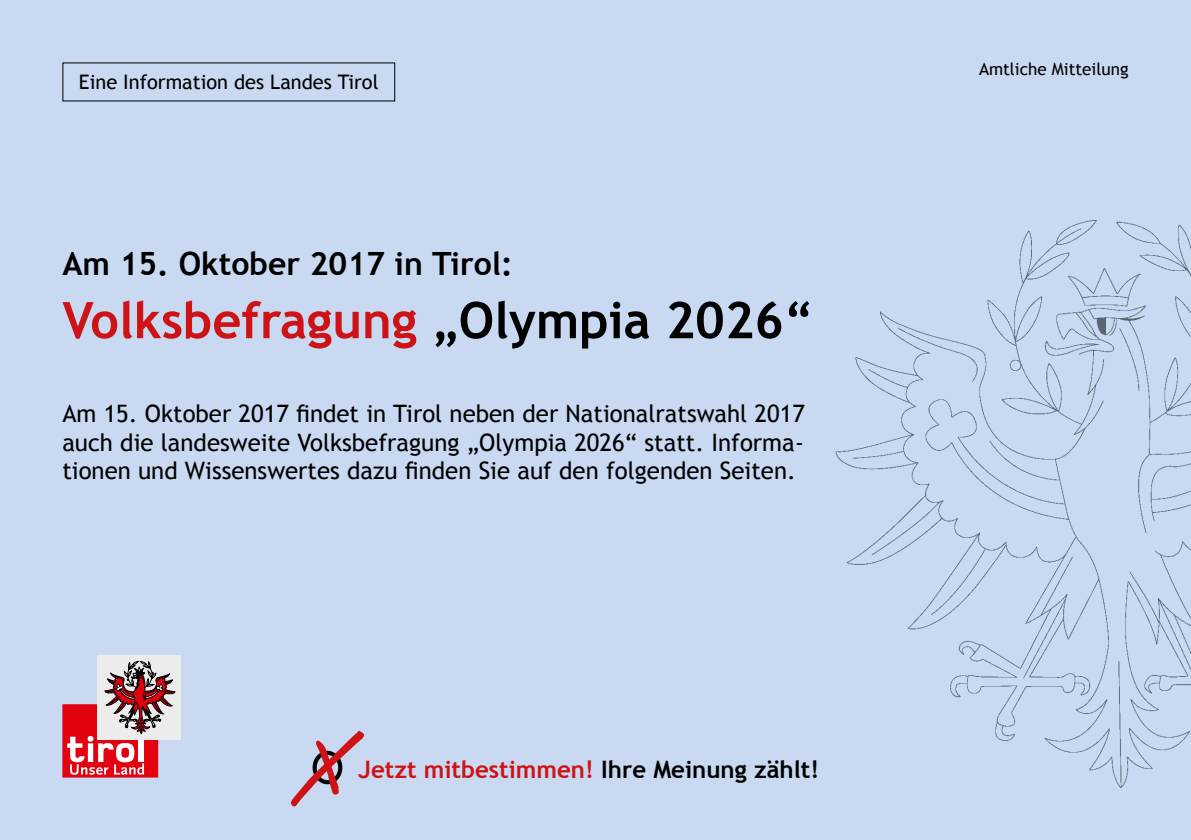
<style>
.page{position:relative;width:1191px;height:840px;background:#fff}
.page>*{position:absolute;margin:0;border:0;box-sizing:border-box;transform-origin:0 0}
.t1{font:700 50.4px "Trebuchet MS";color:#cd1316}
.t2{font:700 32px "Trebuchet MS";color:#000}
.t3{font:24px/28.8px "Trebuchet MS";color:#000;text-align:justify}
.t4{font:700 24px "Trebuchet MS";color:#cd1316}
.t5{font:20px "Trebuchet MS";color:#000}
.t6{font:17px "Trebuchet MS";color:#000}
.s1{color:#000}
</style>
<div class="page">
<div style="left:0;top:0;width:1191px;height:839px;background:#c8d9f1"></div>
<div style="left:97px;top:654px;width:84px;height:84px;background:#ececed"></div>
<svg style="left:62px;top:660px;width:113px;height:117px"></svg>
<img style="left:835px;top:220px;width:356px;height:568px">
<svg style="left:290px;top:731px;width:74px;height:75px"></svg>
<p class="t5" style="left:79px;top:70px;width:301px">Eine Information des Landes Tirol</p>
<h2 class="t2" style="left:62px;top:243px;width:452px">Am 15. Oktober 2017 in Tirol:</h2>
<h1 class="t1" style="left:62px;top:288px;width:752px">Volksbefragung <span class="s1">„Olympia 2026“</span></h1>
<p class="t3" style="left:62px;top:399px;width:744px">Am 15. Oktober 2017 findet in Tirol neben der Nationalratswahl 2017 auch die landesweite Volksbefragung „Olympia 2026“ statt. Informa&shy;tionen und Wissenswertes dazu finden Sie auf den folgenden Seiten.</p>
<p class="t4" style="left:358px;top:753px;width:462px">Jetzt mitbestimmen! <span class="s1">Ihre Meinung zählt!</span></p>
<p class="t6" style="left:979px;top:59px;width:151px">Amtliche Mitteilung</p>
</div>
